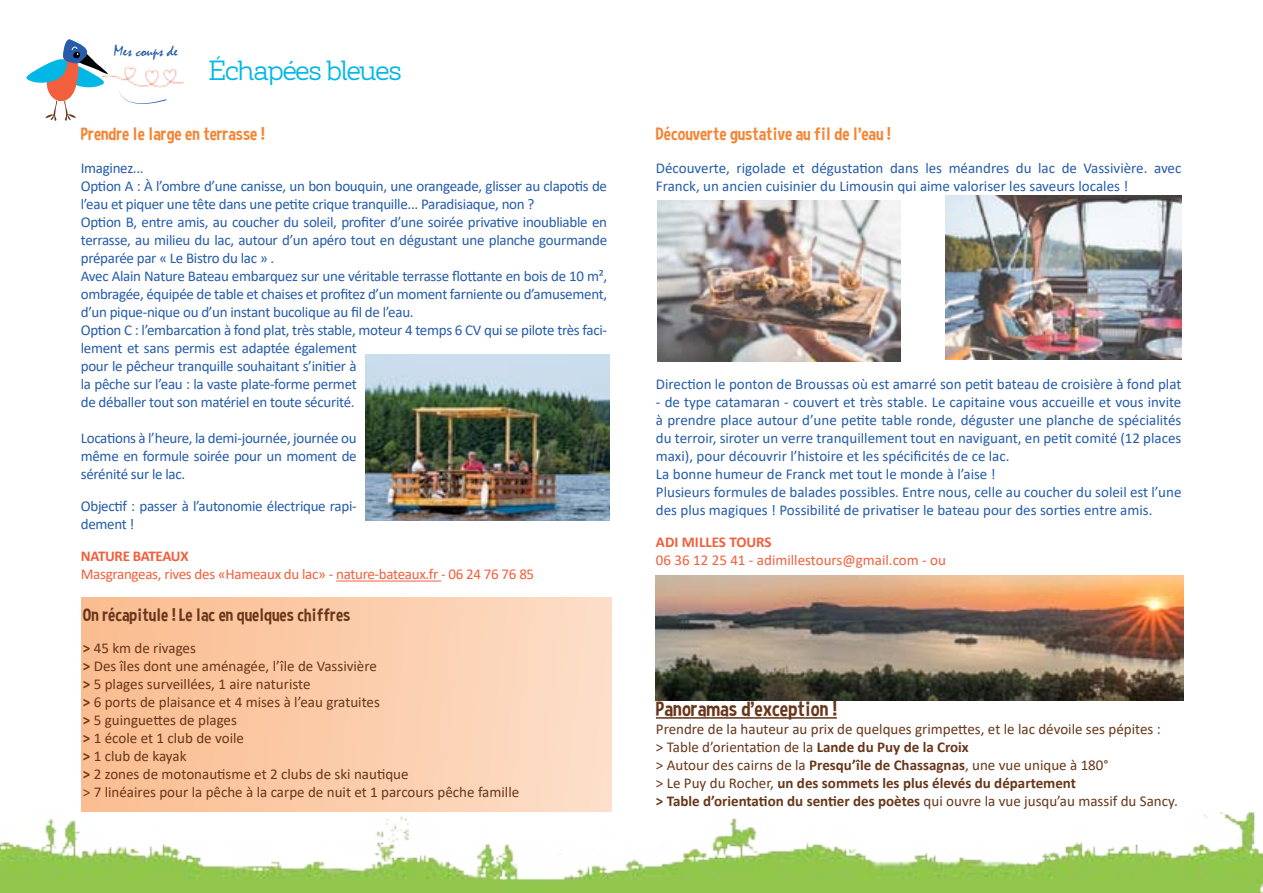
<style>
.page{position:relative;width:1263px;height:893px;background:#fff}
.page>*{position:absolute;margin:0;border:0;box-sizing:border-box;transform-origin:0 0}
.t1{font:27px "Amazing Slab Trial";letter-spacing:-.06em;color:#00b8e6}
.t2{font:21px "Curse Casual";color:#693619}
.t3{font:18px "Curse Casual";color:#f58432}
.t4{font:18px "Curse Casual";color:#693619}
.t5{font:15.9px "Mistral";color:#255caa}
.t6{font:15px/18px "Calibri";letter-spacing:-.02em;color:#255caa}
.t7{font:15px/18px "Calibri";color:#255caa}
.t8{font:15px/18px "Calibri";color:#693619}
.t9{font:15px "Calibri";letter-spacing:-.02em;color:#f15f3c}
.t10{font:15px "Calibri";color:#f15f3c}
.t11{font:700 15px "Calibri";color:#f15f3c}
.t12{font:700 15px "Calibri";letter-spacing:-.02em;color:#f15f3c}
.s1{font-weight:700}
</style>
<div class="page">
<img style="left:946px;top:195px;width:235px;height:165px">
<img style="left:0;top:813px;width:1263px;height:80px">
<div style="left:81px;top:597px;width:531px;height:215px;background:linear-gradient(to right,#fabc8e,#fcdec8)"></div>
<hr style="left:336px;top:581px;width:105px;height:1px;background:#f15f3c">
<hr style="left:656px;top:717px;width:181px;height:2px;background:#693619">
<img style="left:366px;top:354px;width:244px;height:166px">
<img style="left:656px;top:575px;width:527px;height:126px">
<svg style="left:26px;top:39px;width:76px;height:82px"></svg>
<svg style="left:119px;top:92px;width:47px;height:12px"></svg>
<img style="left:102px;top:66px;width:81px;height:26px">
<img style="left:657px;top:200px;width:243px;height:162px">
<p class="t5" style="left:114px;top:42px;width:65px">Mes coups de</p>
<h1 class="t1" style="left:208px;top:51px;width:195px">Échapées bleues</h1>
<p class="t3" style="left:81px;top:123px;width:185px">Prendre le large en terrasse !</p>
<p class="t6" style="left:81px;top:158px;width:528px">Imaginez...<br>Option A : À l’ombre d’une canisse, un bon bouquin, une orangeade, glisser au clapotis de l’eau et piquer une tête dans une petite crique tranquille... Paradisiaque, non ?<br>Option B, entre amis, au coucher du soleil, profiter d’une soirée privative inoubliable en terrasse, au milieu du lac, autour d’un apéro tout en dégustant une planche gourmande préparée par « Le Bistro du lac » .<br>Avec Alain Nature Bateau embarquez sur une véritable terrasse flottante en bois de 10 m², ombragée, équipée de table et chaises et profitez d’un moment farniente ou d’amusement, d’un pique-nique ou d’un instant bucolique au fil de l’eau.<br>Option C : l’embarcation à fond plat, très stable, moteur 4 temps 6 CV qui se pilote très faci&shy;lement et sans permis est adaptée également<br>pour le pêcheur tranquille souhaitant s’initier à<br>la pêche sur l’eau : la vaste plate-forme permet<br>de déballer tout son matériel en toute sécurité.</p>
<p class="t6" style="left:81px;top:428px;width:277px;text-align:justify">Locations à l’heure, la demi-journée, journée ou même en formule soirée pour un moment de sérénité sur le lac.</p>
<p class="t6" style="left:81px;top:497px;width:277px">Objectif : passer à l’autonomie électrique rapi&shy;dement !</p>
<p class="t12" style="left:81px;top:546px;width:109px">NATURE BATEAUX</p>
<p class="t9" style="left:81px;top:564px;width:455px">Masgrangeas, rives des «Hameaux du lac» - nature-bateaux.fr - 06 24 76 76 85</p>
<p class="t4" style="left:83px;top:604px;width:269px">On récapitule ! Le lac en quelques chiffres</p>
<p class="t8" style="left:83px;top:639px;width:438px"><span class="s1">&gt;</span> 45 km de rivages<br><span class="s1">&gt;</span> Des îles dont une aménagée, l’île de Vassivière<br><span class="s1">&gt;</span> 5 plages surveillées, 1 aire naturiste<br><span class="s1">&gt;</span> 6 ports de plaisance et 4 mises à l’eau gratuites<br><span class="s1">&gt;</span> 5 guinguettes de plages<br><span class="s1">&gt;</span> 1 école et 1 club de voile<br><span class="s1">&gt;</span> 1 club de kayak<br><span class="s1">&gt;</span> 2 zones de motonautisme et 2 clubs de ski nautique<br>&gt; 7 linéaires pour la pêche à la carpe de nuit et 1 parcours pêche famille</p>
<p class="t3" style="left:656px;top:123px;width:236px">Découverte gustative au fil de l’eau !</p>
<p class="t7" style="left:656px;top:158px;width:527px">Découverte, rigolade et dégustation dans les méandres du lac de Vassivière. avec<br>Franck, un ancien cuisinier du Limousin qui aime valoriser les saveurs locales !</p>
<p class="t7" style="left:656px;top:374px;width:527px">Direction le ponton de Broussas où est amarré son petit bateau de croisière à fond plat</p>
<p class="t7" style="left:656px;top:392px;width:527px">- de type catamaran - couvert et très stable. Le capitaine vous accueille et vous invite à prendre place autour d’une petite table ronde, déguster une planche de spécialités du terroir, siroter un verre tranquillement tout en naviguant, en petit comité (12 places maxi), pour découvrir l’histoire et les spécificités de ce lac.<br>La bonne humeur de Franck met tout le monde à l’aise !<br>Plusieurs formules de balades possibles. Entre nous, celle au coucher du soleil est l’une des plus magiques ! Possibilité de privatiser le bateau pour des sorties entre amis.</p>
<p class="t11" style="left:656px;top:531px;width:117px">ADI MILLES TOURS</p>
<p class="t10" style="left:656px;top:550px;width:292px">06 36 12 25 41 - adimillestours@gmail.com - ou</p>
<h2 class="t2" style="left:656px;top:696px;width:182px">Panoramas d’exception !</h2>
<p class="t8" style="left:656px;top:719px;width:523px">Prendre de la hauteur au prix de quelques grimpettes, et le lac dévoile ses pépites :<br>&gt; Table d’orientation de la <span class="s1">Lande du Puy de la Croix<br></span>&gt; Autour des cairns de la <span class="s1">Presqu’île de Chassagnas</span>, une vue unique à 180°<br>&gt; Le Puy du Rocher, <span class="s1">un des sommets les plus élevés du département<br>&gt; Table d’orientation du sentier des poètes</span> qui ouvre la vue jusqu’au massif du Sancy.</p>
</div>
